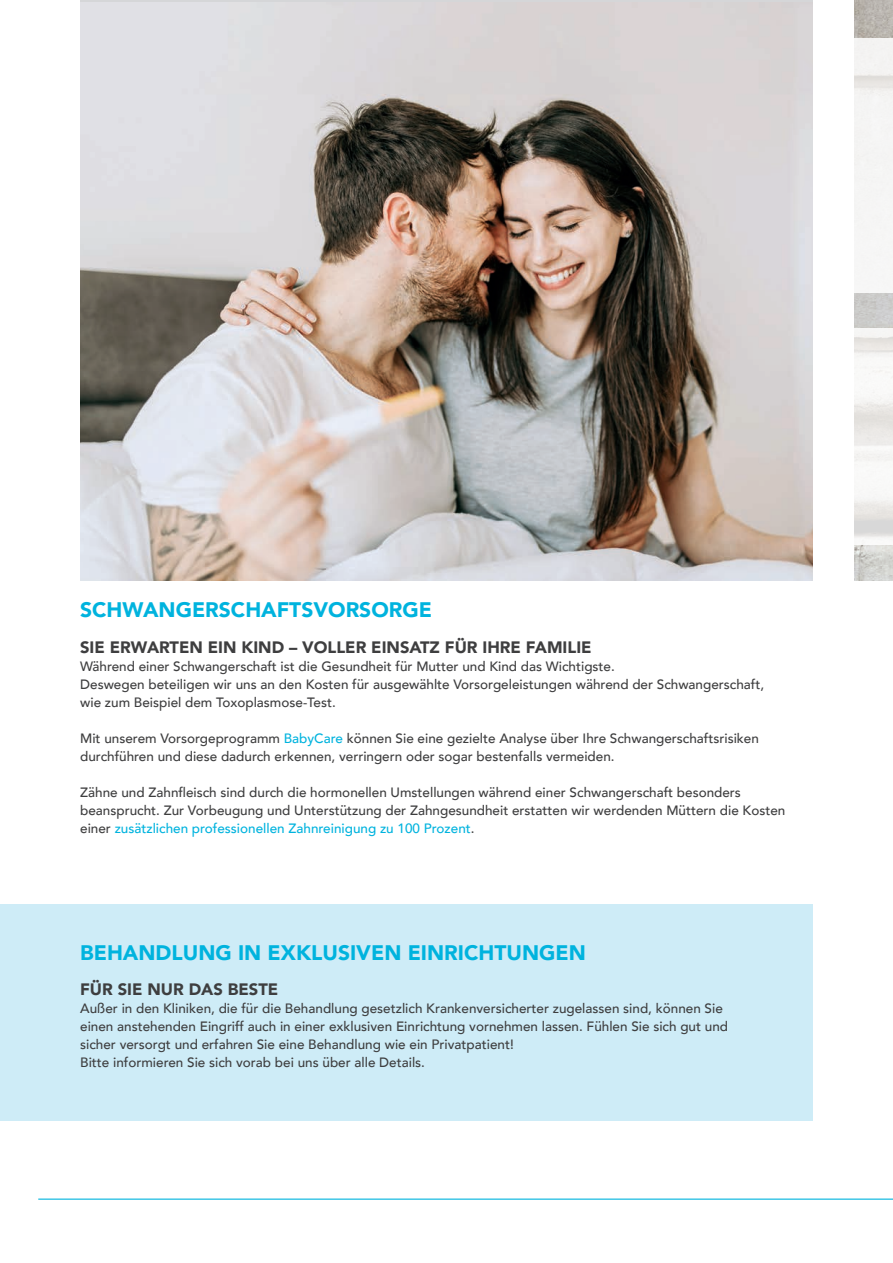
<style>
.page{position:relative;width:893px;height:1263px;background:#fff}
.page>*{position:absolute;margin:0;border:0;box-sizing:border-box;transform-origin:0 0}
.t1{font:900 21px "Avenir";color:#00b3de}
.t2{font:900 16.5px "Avenir";color:#3e3e3f}
.t3{font:500 13.5px/18px "Avenir";color:#3e3e3f}
.s1{color:#00b3de}
</style>
<div class="page">
<div style="left:0;top:905px;width:813px;height:216px;background:#ceecf7"></div>
<img style="left:855px;top:0;width:38px;height:581px">
<div style="left:757px;top:38px;width:136px;height:255px;background:#fff"></div>
<svg style="left:854px;top:329px;width:39px;height:216px;fill:#f5f4f3"></svg>
<hr style="left:38px;top:1198px;width:855px;height:2px;background:#00b4de">
<img style="left:80px;top:2px;width:733px;height:579px">
<h1 class="t1" style="left:80px;top:592px;width:353px">SCHWANGERSCHAFTSVORSORGE</h1>
<p class="t2" style="left:80px;top:633px;width:513px">SIE ERWARTEN EIN KIND – VOLLER EINSATZ FÜR IHRE FAMILIE</p>
<p class="t3" style="left:80px;top:656px;width:685px">Während einer Schwangerschaft ist die Gesundheit für Mutter und Kind das Wichtigste.<br>Deswegen beteiligen wir uns an den Kosten für ausgewählte Vorsorgeleistungen während der Schwangerschaft, wie zum Beispiel dem Toxoplasmose-Test.</p>
<p class="t3" style="left:80px;top:728px;width:680px">Mit unserem Vorsorgeprogramm <span class="s1">BabyCare</span> können Sie eine gezielte Analyse über Ihre Schwangerschaftsrisiken durchführen und diese dadurch erkennen, verringern oder sogar bestenfalls vermeiden.</p>
<p class="t3" style="left:80px;top:782px;width:707px">Zähne und Zahnfleisch sind durch die hormonellen Umstellungen während einer Schwangerschaft besonders beansprucht. Zur Vorbeugung und Unterstützung der Zahngesundheit erstatten wir werdenden Müttern die Kosten einer <span class="s1">zusätzlichen professionellen Zahnreinigung zu 100 Prozent</span>.</p>
<h1 class="t1" style="left:80px;top:934px;width:507px">BEHANDLUNG IN EXKLUSIVEN EINRICHTUNGEN</h1>
<p class="t2" style="left:80px;top:975px;width:200px">FÜR SIE NUR DAS BESTE</p>
<p class="t3" style="left:80px;top:998px;width:649px">Außer in den Kliniken, die für die Behandlung gesetzlich Krankenversicherter zugelassen sind, können Sie einen anstehenden Eingriff auch in einer exklusiven Einrichtung vornehmen lassen. Fühlen Sie sich gut und sicher versorgt und erfahren Sie eine Behandlung wie ein Privatpatient!<br>Bitte informieren Sie sich vorab bei uns über alle Details.</p>
</div>
